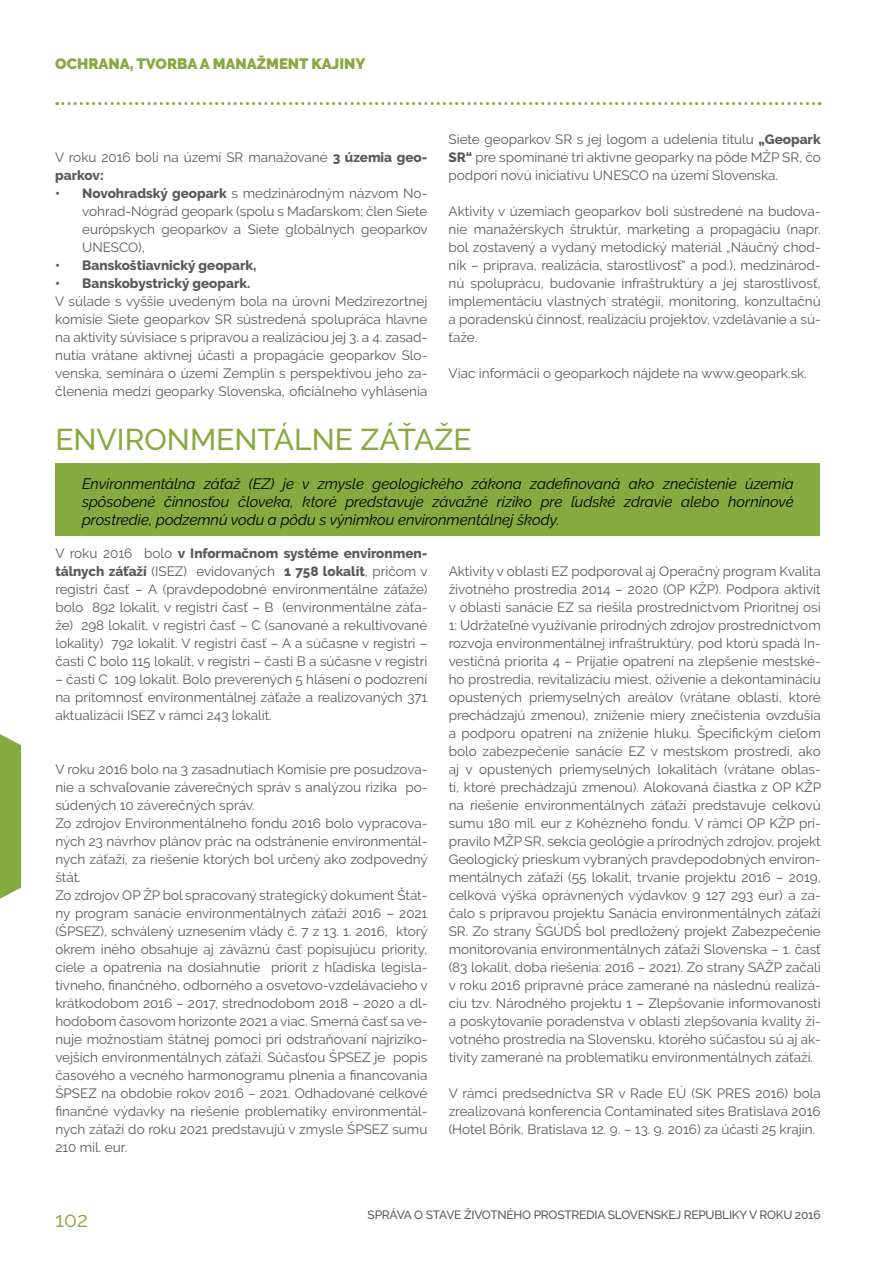
<style>
.page{position:relative;width:893px;height:1263px;background:#fff}
.page>*{position:absolute;margin:0;border:0;box-sizing:border-box;transform-origin:0 0}
.t1{font:500 30px "Raleway";color:#85aa3f}
.t2{font:21px "Raleway";color:#85aa3f}
.t3{font:italic 15px/18px "Raleway";color:#000;text-align:justify}
.t4{font:900 15px "Raleway";color:#85aa3f}
.t5{font:13.5px/18px "Raleway";color:#58595b;text-align:justify}
.t6{font:800 13.5px "Raleway";color:#58595b}
.t7{font:500 12px "Raleway";letter-spacing:-.02em;color:#58595b}
.s1{font-weight:800}
</style>
<div class="page">
<svg style="left:57px;top:102px;width:763px;height:3px"></svg>
<svg style="left:0;top:734px;width:21px;height:165px;background:#8daf4c"></svg>
<div style="left:56px;top:463px;width:764px;height:73px;background:#85aa3f"></div>
<p class="t4" style="left:55px;top:55px;width:312px">OCHRANA, TVORBA A MANAŽMENT KAJINY</p>
<p class="t5" style="left:55px;top:148px;width:374px">V roku 2016 boli na území SR manažované <span class="s1">3 územia geo&shy;parkov:</span></p>
<p class="t5" style="left:82px;top:184px;width:347px;text-indent:-27px"><span class="s1">• Novohradský geopark</span> s medzinárodným názvom No&shy;vohrad-Nógrád geopark (spolu s Maďarskom; člen Siete európskych geoparkov a Siete globálnych geoparkov UNESCO),</p>
<p class="t6" style="left:55px;top:257px;width:203px">• Banskoštiavnický geopark,</p>
<p class="t6" style="left:55px;top:275px;width:197px">• Banskobystrický geopark.</p>
<p class="t5" style="left:55px;top:292px;width:374px">V súlade s vyššie uvedeným bola na úrovni Medzirezortnej komisie Siete geoparkov SR sústredená spolupráca hlavne na aktivity súvisiace s prípravou a realizáciou jej 3. a 4. zasad&shy;nutia vrátane aktívnej účasti a propagácie geoparkov Slo&shy;venska, seminára o území Zemplín s perspektívou jeho za&shy;členenia medzi geoparky Slovenska, oficiálneho vyhlásenia</p>
<p class="t5" style="left:449px;top:130px;width:374px">Siete geoparkov SR s jej logom a udelenia titulu <span class="s1">„Geopark SR“</span> pre spomínané tri aktívne geoparky na pôde MŽP SR, čo podporí novú iniciatívu UNESCO na území Slovenska.</p>
<p class="t5" style="left:449px;top:202px;width:374px">Aktivity v územiach geoparkov boli sústredené na budova&shy;nie manažérskych štruktúr, marketing a propagáciu (napr. bol zostavený a vydaný metodický materiál „Náučný chod&shy;ník – príprava, realizácia, starostlivosť“ a pod.), medzinárod&shy;nú spoluprácu, budovanie infraštruktúry a jej starostlivosť, implementáciu vlastných stratégií, monitoring, konzultačnú a poradenskú činnosť, realizáciu projektov, vzdelávanie a sú&shy;ťaže.</p>
<p class="t5" style="left:449px;top:364px;width:360px">Viac informácii o geoparkoch nájdete na www.geopark.sk.</p>
<h1 class="t1" style="left:55px;top:422px;width:418px">ENVIRONMENTÁLNE ZÁŤAŽE</h1>
<p class="t3" style="left:82px;top:474px;width:713px">Environmentálna záťaž (EZ) je v zmysle geologického zákona zadefinovaná ako znečistenie územia spôsobené činnosťou človeka, ktoré predstavuje závažné riziko pre ľudské zdravie alebo horninové prostredie, podzemnú vodu a pôdu s výnimkou environmentálnej škody.</p>
<p class="t5" style="left:55px;top:544px;width:374px">V roku 2016 bolo <span class="s1">v Informačnom systéme environmen&shy;tálnych záťaží</span> (ISEZ) evidovaných <span class="s1">1 758 lokalít</span>, pričom v registri časť – A (pravdepodobné environmentálne záťaže) bolo 892 lokalít, v registri časť – B (environmentálne záťa&shy;že) 298 lokalít, v registri časť – C (sanované a rekultivované lokality) 792 lokalít. V registri časť – A a súčasne v registri – časti C bolo 115 lokalít, v registri – časti B a súčasne v registri</p>
<p class="t5" style="left:55px;top:670px;width:374px">– časti C 109 lokalít. Bolo preverených 5 hlásení o podozrení na prítomnosť environmentálnej záťaže a realizovaných 371 aktualizácií ISEZ v rámci 243 lokalít.</p>
<p class="t5" style="left:55px;top:760px;width:374px;text-align:left">V roku 2016 bolo na 3 zasadnutiach Komisie pre posudzova&shy;nie a schvaľovanie záverečných správ s analýzou rizika po&shy;súdených 10 záverečných správ.<br>Zo zdrojov Environmentálneho fondu 2016 bolo vypracova&shy;ných 23 návrhov plánov prác na odstránenie environmentál&shy;nych záťaží, za riešenie ktorých bol určený ako zodpovedný štát.<br>Zo zdrojov OP ŽP bol spracovaný strategický dokument Štát&shy;ny program sanácie environmentálnych záťaží 2016 – 2021 (ŠPSEZ), schválený uznesením vlády č. 7 z 13. 1. 2016, ktorý okrem iného obsahuje aj záväznú časť popisujúcu priority, ciele a opatrenia na dosiahnutie priorít z hľadiska legisla&shy;tívneho, finančného, odborného a osvetovo-vzdelávacieho v krátkodobom 2016 – 2017, strednodobom 2018 – 2020 a dl&shy;hodobom časovom horizonte 2021 a viac. Smerná časť sa ve&shy;nuje možnostiam štátnej pomoci pri odstraňovaní najriziko&shy;vejších environmentálnych záťaží. Súčasťou ŠPSEZ je popis časového a vecného harmonogramu plnenia a financovania ŠPSEZ na obdobie rokov 2016 – 2021. Odhadované celkové finančné výdavky na riešenie problematiky environmentál&shy;nych záťaží do roku 2021 predstavujú v zmysle ŠPSEZ sumu 210 mil. eur.</p>
<p class="t5" style="left:449px;top:562px;width:374px">Aktivity v oblasti EZ podporoval aj Operačný program Kvalita životného prostredia 2014 – 2020 (OP KŽP). Podpora aktivít v oblasti sanácie EZ sa riešila prostredníctvom Prioritnej osi 1: Udržateľné využívanie prírodných zdrojov prostredníctvom rozvoja environmentálnej infraštruktúry, pod ktorú spadá In&shy;vestičná priorita 4 – Prijatie opatrení na zlepšenie mestské&shy;ho prostredia, revitalizáciu miest, oživenie a dekontamináciu opustených priemyselných areálov (vrátane oblastí, ktoré prechádzajú zmenou), zníženie miery znečistenia ovzdušia a podporu opatrení na zníženie hluku. Špecifickým cieľom bolo zabezpečenie sanácie EZ v mestskom prostredí, ako aj v opustených priemyselných lokalitách (vrátane oblas&shy;tí, ktoré prechádzajú zmenou). Alokovaná čiastka z OP KŽP na riešenie environmentálnych záťaží predstavuje celkovú sumu 180 mil. eur z Kohézneho fondu. V rámci OP KŽP pri&shy;pravilo MŽP SR, sekcia geológie a prírodných zdrojov, projekt Geologický prieskum vybraných pravdepodobných environ&shy;mentálnych záťaží (55 lokalít, trvanie projektu 2016 – 2019, celková výška oprávnených výdavkov 9 127 293 eur) a za&shy;čalo s prípravou projektu Sanácia environmentálnych záťaží SR. Zo strany ŠGÚDŠ bol predložený projekt Zabezpečenie monitorovania environmentálnych záťaží Slovenska – 1. časť (83 lokalít, doba riešenia: 2016 – 2021). Zo strany SAŽP začali v roku 2016 prípravné práce zamerané na následnú realizá&shy;ciu tzv. Národného projektu 1 – Zlepšovanie informovanosti a poskytovanie poradenstva v oblasti zlepšovania kvality ži&shy;votného prostredia na Slovensku, ktorého súčasťou sú aj ak&shy;tivity zamerané na problematiku environmentálnych záťaží.</p>
<p class="t5" style="left:449px;top:1084px;width:374px">V rámci predsedníctva SR v Rade EÚ (SK PRES 2016) bola zrealizovaná konferencia Contaminated sites Bratislava 2016 (Hotel Bôrik, Bratislava 12. 9. – 13. 9. 2016) za účasti 25 krajín.</p>
<h2 class="t2" style="left:55px;top:1208px;width:34px">102</h2>
<p class="t7" style="left:368px;top:1208px;width:455px">SPRÁVA O STAVE ŽIVOTNÉHO PROSTREDIA SLOVENSKEJ REPUBLIKY V ROKU 2016</p>
</div>
